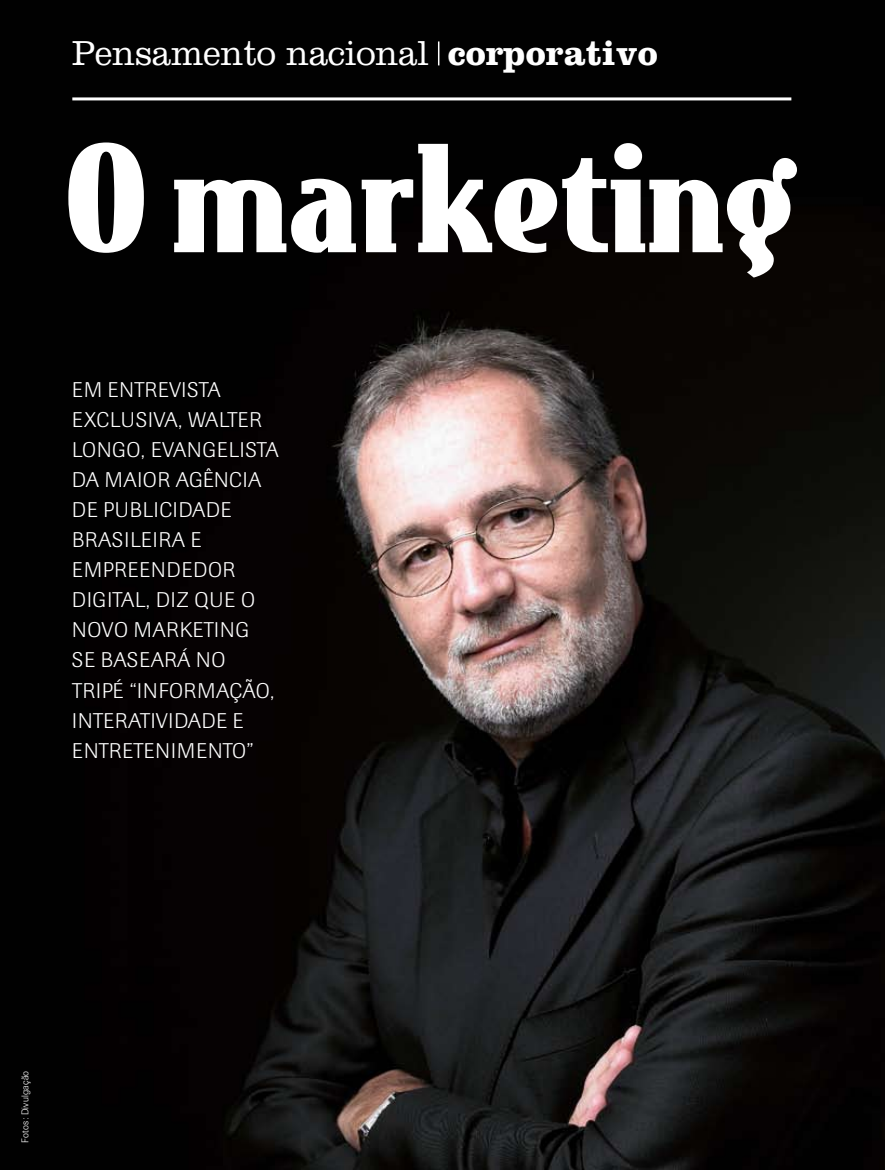
<style>
.page{position:relative;width:885px;height:1170px;background:#fff}
.page>*{position:absolute;margin:0;border:0;box-sizing:border-box;transform-origin:0 0}
.t1{font:300 36px "Clarendon LT Std";color:#fff;scale:.95 1}
.t2{font:300 21px/30px "Imago";letter-spacing:.035em;color:#fff}
.t3{font:300 21px/30px "Imago";letter-spacing:.055em;color:#fff}
.t4{font:300 9.75px "Imago";letter-spacing:.025em;color:#fff}
.s1{font-weight:700}
</style>
<div class="page">
<img style="left:0;top:0;width:884px;height:1169px">
<svg style="left:438px;top:41px;width:1px;height:24px"></svg>
<hr style="left:72px;top:97px;width:719px;height:3px;background:#fff">
<svg style="left:68px;top:142px;width:728px;height:135px;fill:#060201"></svg>
<h1 class="t1" style="left:72px;top:33px;width:618px">Pensamento nacional <span class="s1">corporativo</span></h1>
<p class="t2" style="left:72px;top:375px;width:150px">EM ENTREVISTA<br>EXCLUSIVA, WALTER<br>LONGO, EVAN</p>
<p class="t2" style="left:202px;top:435px;width:26px">GELISTA</p>
<p class="t2" style="left:72px;top:465px;width:155px;text-indent:71px">OR AGÊNCIA<br>DE PU BLICIDADE<br>BRASILEIRA</p>
<p class="t2" style="left:72px;top:465px;width:45px">DA MAI</p>
<p class="t2" style="left:191px;top:525px;width:10px">E</p>
<p class="t2" style="left:72px;top:555px;width:56px">EM PREENDED</p>
<p class="t2" style="left:208px;top:555px;width:23px">OR</p>
<p class="t2" style="left:72px;top:585px;width:46px">DIGITAL</p>
<p class="t3" style="left:72px;top:585px;width:184px;text-indent:74px">, DIZ QUE O<br>NOVO MAR</p>
<p class="t2" style="left:180px;top:615px;width:24px">KETIN</p>
<p class="t2" style="left:235px;top:615px;width:15px">G</p>
<p class="t2" style="left:72px;top:645px;width:138px;text-indent:105px">Á NO<br>TRI PÉ “INFORMA</p>
<p class="t2" style="left:72px;top:645px;width:55px">SE BASEAR</p>
<p class="t2" style="left:229px;top:675px;width:47px">ÇÃO,</p>
<p class="t2" style="left:72px;top:705px;width:12px">INTERATIVIDADE</p>
<p class="t2" style="left:233px;top:705px;width:10px">E</p>
<p class="t2" style="left:72px;top:735px;width:14px">ENTRETENIMENT</p>
<p class="t2" style="left:232px;top:735px;width:23px">O”</p>
<p class="t4" style="left:20px;top:1142px;width:74px;rotate:-90deg">FOTOS: DIVULGAÇÃO</p>
</div>
